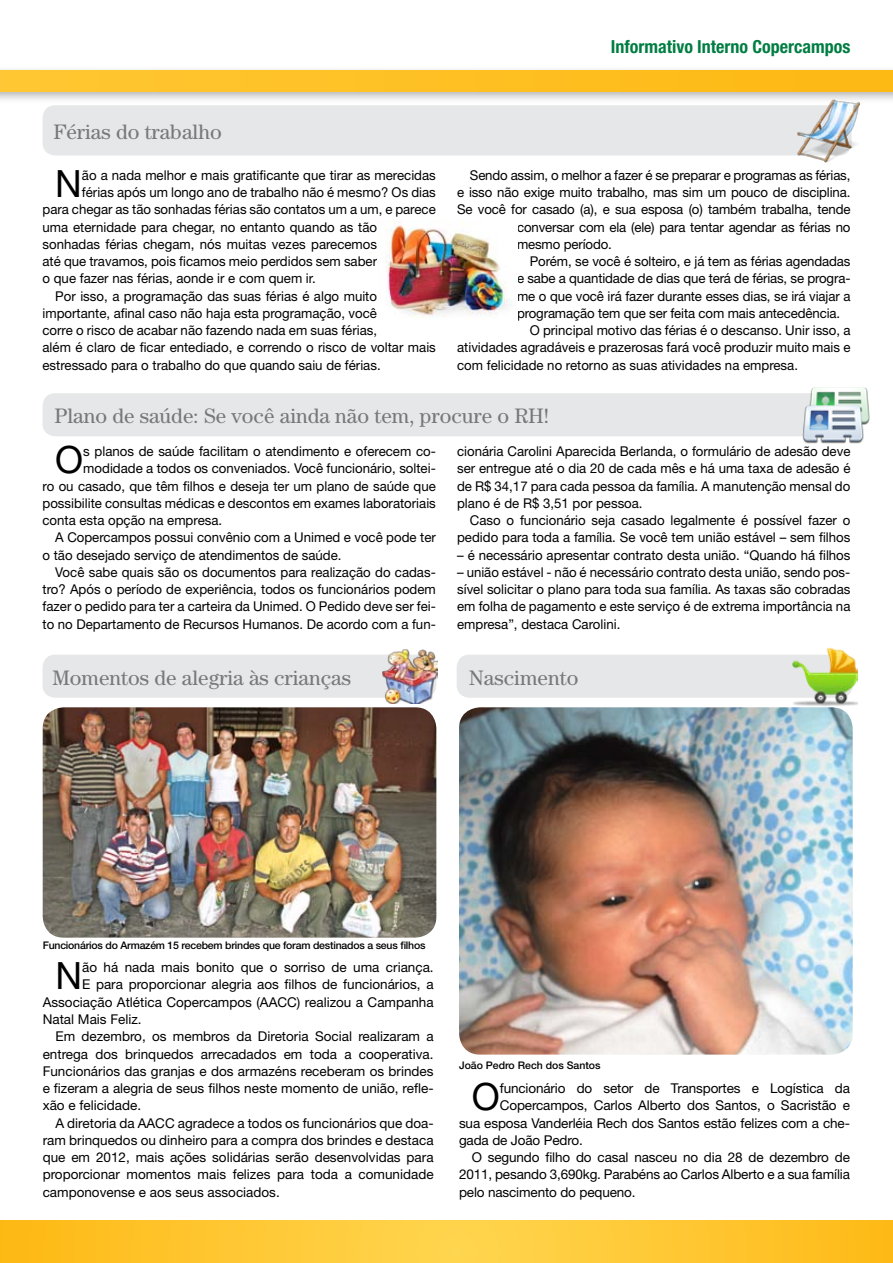
<style>
.page{position:relative;width:893px;height:1263px;background:#fff}
.page>*{position:absolute;margin:0;border:0;box-sizing:border-box;transform-origin:0 0}
.t1{font:37.65px "Helvetica Neue";color:#000}
.t2{font:21px "Century";color:#77787b}
.t3{font:700 condensed 18px "Helvetica Neue";color:#007d43}
.t4{font:13.5px/17.2px "Helvetica Neue";color:#000;text-align:justify}
.t5{font:500 10.5px "Helvetica Neue";letter-spacing:-.02em;color:#000}
.t6{font:500 10.5px "Helvetica Neue";color:#000}
</style>
<div class="page">
<div style="left:43px;top:105px;width:809px;height:50px;background:#e6e7e8;border-radius:13px"></div>
<svg style="left:0;top:1220px;width:893px;height:43px;background:#fec732"></svg>
<div style="left:0;top:65px;width:893px;height:40px;background:#000;opacity:.3"></div>
<div style="left:0;top:70px;width:893px;height:21px;background:linear-gradient(to right,#ffc733,#fdb914)"></div>
<div style="left:43px;top:393px;width:809px;height:43px;background:#e6e7e8;border-radius:13px"></div>
<div style="left:457px;top:655px;width:396px;height:43px;background:#e6e7e8;border-radius:13px"></div>
<div style="left:43px;top:655px;width:393px;height:43px;background:#e6e7e8;border-radius:13px"></div>
<img style="left:792px;top:647px;width:65px;height:59px">
<img style="left:459px;top:707px;width:394px;height:347px">
<img style="left:43px;top:707px;width:393px;height:231px">
<img style="left:382px;top:649px;width:56px;height:54px">
<img style="left:797px;top:99px;width:64px;height:63px">
<img style="left:386px;top:220px;width:126px;height:98px">
<img style="left:802px;top:387px;width:68px;height:57px">
<h3 class="t3" style="left:611px;top:35px;width:241px">Informativo Interno Copercampos</h3>
<h2 class="t2" style="left:54px;top:119px;width:170px">Férias do trabalho</h2>
<h1 class="t1" style="left:55px;top:161px;width:28px">N</h1>
<p class="t4" style="left:82px;top:166px;width:355px">ão a nada melhor e mais gratificante que tirar as merecidas</p>
<p class="t4" style="left:82px;top:183px;width:355px">férias após um longo ano de trabalho não é mesmo? Os dias</p>
<p class="t4" style="left:43px;top:201px;width:395px">para chegar as tão sonhadas férias são contatos um a um, e parece</p>
<p class="t4" style="left:43px;top:218px;width:336px">uma eternidade para chegar, no entanto quando as tão</p>
<p class="t4" style="left:43px;top:235px;width:336px">sonhadas férias chegam, nós muitas vezes parecemos</p>
<p class="t4" style="left:43px;top:252px;width:336px">até que travamos, pois ficamos meio perdidos sem saber</p>
<p class="t4" style="left:43px;top:270px;width:275px">o que fazer nas férias, aonde ir e com quem ir.</p>
<p class="t4" style="left:55px;top:287px;width:323px">Por isso, a programação das suas férias é algo muito</p>
<p class="t4" style="left:43px;top:304px;width:336px">importante, afinal caso não haja esta programação, você</p>
<p class="t4" style="left:43px;top:321px;width:336px">corre o risco de acabar não fazendo nada em suas férias,</p>
<p class="t4" style="left:43px;top:339px;width:395px">além é claro de ficar entediado, e correndo o risco de voltar mais</p>
<p class="t4" style="left:43px;top:356px;width:340px">estressado para o trabalho do que quando saiu de férias.</p>
<p class="t4" style="left:470px;top:166px;width:382px">Sendo assim, o melhor a fazer é se preparar e programas as férias,</p>
<p class="t4" style="left:457px;top:183px;width:395px">e isso não exige muito trabalho, mas sim um pouco de disciplina.</p>
<p class="t4" style="left:457px;top:201px;width:395px">Se você for casado (a), e sua esposa (o) também trabalha, tende</p>
<p class="t4" style="left:517px;top:218px;width:335px">conversar com ela (ele) para tentar agendar as férias no</p>
<p class="t4" style="left:517px;top:235px;width:96px">mesmo período.</p>
<p class="t4" style="left:530px;top:252px;width:322px">Porém, se você é solteiro, e já tem as férias agendadas</p>
<p class="t4" style="left:517px;top:270px;width:335px">e sabe a quantidade de dias que terá de férias, se progra-</p>
<p class="t4" style="left:517px;top:287px;width:335px">me o que você irá fazer durante esses dias, se irá viajar a</p>
<p class="t4" style="left:517px;top:304px;width:325px">programação tem que ser feita com mais antecedência.</p>
<p class="t4" style="left:530px;top:322px;width:322px">O principal motivo das férias é o descanso. Unir isso, a</p>
<p class="t4" style="left:457px;top:339px;width:395px">atividades agradáveis e prazerosas fará você produzir muito mais e</p>
<p class="t4" style="left:457px;top:356px;width:342px">com felicidade no retorno as suas atividades na empresa.</p>
<h2 class="t2" style="left:55px;top:404px;width:496px">Plano de saúde: Se você ainda não tem, procure o RH!</h2>
<h1 class="t1" style="left:55px;top:437px;width:30px">O</h1>
<p class="t4" style="left:83px;top:442px;width:354px">s planos de saúde facilitam o atendimento e oferecem co-</p>
<p class="t4" style="left:83px;top:460px;width:354px">modidade a todos os conveniados. Você funcionário, soltei-</p>
<p class="t4" style="left:43px;top:477px;width:395px">ro ou casado, que têm filhos e deseja ter um plano de saúde que</p>
<p class="t4" style="left:43px;top:494px;width:395px">possibilite consultas médicas e descontos em exames laboratoriais</p>
<p class="t4" style="left:43px;top:511px;width:181px">conta esta opção na empresa.</p>
<p class="t4" style="left:55px;top:529px;width:382px">A Copercampos possui convênio com a Unimed e você pode ter</p>
<p class="t4" style="left:43px;top:546px;width:300px">o tão desejado serviço de atendimentos de saúde.</p>
<p class="t4" style="left:55px;top:563px;width:382px">Você sabe quais são os documentos para realização do cadas-</p>
<p class="t4" style="left:43px;top:580px;width:395px">tro? Após o período de experiência, todos os funcionários podem</p>
<p class="t4" style="left:43px;top:598px;width:395px">fazer o pedido para ter a carteira da Unimed. O Pedido deve ser fei-</p>
<p class="t4" style="left:43px;top:615px;width:395px">to no Departamento de Recursos Humanos. De acordo com a fun-</p>
<p class="t4" style="left:457px;top:442px;width:395px">cionária Carolini Aparecida Berlanda, o formulário de adesão deve ser entregue até o dia 20 de cada mês e há uma taxa de adesão é de R$ 34,17 para cada pessoa da família. A manutenção mensal do plano é de R$ 3,51 por pessoa.</p>
<p class="t4" style="left:457px;top:511px;width:395px;text-align:right">Caso o funcionário seja casado legalmente é possível fazer o pedido para toda a família. Se você tem união estável – sem filhos</p>
<p class="t4" style="left:457px;top:546px;width:395px">– é necessário apresentar contrato desta união. “Quando há filhos</p>
<p class="t4" style="left:457px;top:563px;width:395px">– união estável - não é necessário contrato desta união, sendo pos&shy;sível solicitar o plano para toda sua família. As taxas são cobradas em folha de pagamento e este serviço é de extrema importância na empresa”, destaca Carolini.</p>
<h2 class="t2" style="left:52px;top:665px;width:300px">Momentos de alegria às crianças</h2>
<h2 class="t2" style="left:469px;top:665px;width:111px">Nascimento</h2>
<p class="t5" style="left:43px;top:939px;width:384px">Funcionários do Armazém 15 recebem brindes que foram destinados a seus filhos</p>
<h1 class="t1" style="left:55px;top:954px;width:28px">N</h1>
<p class="t4" style="left:82px;top:958px;width:353px">ão há nada mais bonito que o sorriso de uma criança.</p>
<p class="t4" style="left:82px;top:976px;width:353px">E para proporcionar alegria aos filhos de funcionários, a</p>
<p class="t4" style="left:43px;top:993px;width:392px">Associação Atlética Copercampos (AACC) realizou a Campanha</p>
<p class="t4" style="left:43px;top:1010px;width:100px">Natal Mais Feliz.</p>
<p class="t4" style="left:55px;top:1028px;width:380px">Em dezembro, os membros da Diretoria Social realizaram a</p>
<p class="t4" style="left:43px;top:1045px;width:392px">entrega dos brinquedos arrecadados em toda a cooperativa.</p>
<p class="t4" style="left:43px;top:1062px;width:392px">Funcionários das granjas e dos armazéns receberam os brindes</p>
<p class="t4" style="left:43px;top:1079px;width:392px">e fizeram a alegria de seus filhos neste momento de união, refle-</p>
<p class="t4" style="left:43px;top:1097px;width:100px">xão e felicidade.</p>
<p class="t4" style="left:55px;top:1114px;width:380px">A diretoria da AACC agradece a todos os funcionários que doa-</p>
<p class="t4" style="left:43px;top:1131px;width:392px">ram brinquedos ou dinheiro para a compra dos brindes e destaca</p>
<p class="t4" style="left:43px;top:1148px;width:392px">que em 2012, mais ações solidárias serão desenvolvidas para</p>
<p class="t4" style="left:43px;top:1166px;width:392px">proporcionar momentos mais felizes para toda a comunidade</p>
<p class="t4" style="left:43px;top:1183px;width:239px">camponovense e aos seus associados.</p>
<p class="t6" style="left:459px;top:1059px;width:143px">João Pedro Rech dos Santos</p>
<h1 class="t1" style="left:472px;top:1074px;width:30px">O</h1>
<p class="t4" style="left:500px;top:1079px;width:352px">funcionário do setor de Transportes e Logística da</p>
<p class="t4" style="left:500px;top:1096px;width:352px">Copercampos, Carlos Alberto dos Santos, o Sacristão e</p>
<p class="t4" style="left:459px;top:1114px;width:392px">sua esposa Vanderléia Rech dos Santos estão felizes com a che-</p>
<p class="t4" style="left:459px;top:1131px;width:125px">gada de João Pedro.</p>
<p class="t4" style="left:472px;top:1148px;width:380px">O segundo filho do casal nasceu no dia 28 de dezembro de</p>
<p class="t4" style="left:459px;top:1166px;width:392px">2011, pesando 3,690kg. Parabéns ao Carlos Alberto e a sua família</p>
<p class="t4" style="left:459px;top:1183px;width:178px">pelo nascimento do pequeno.</p>
</div>
